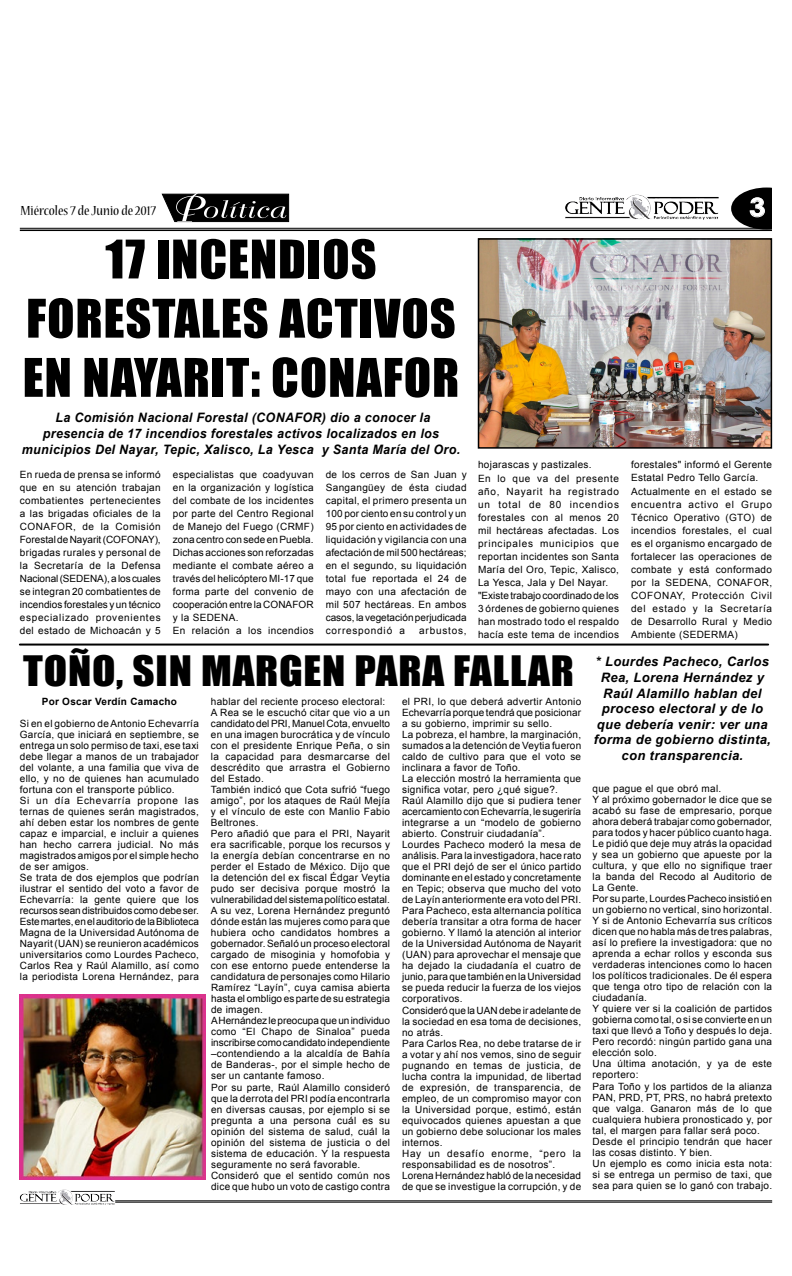
<style>
.page{position:relative;width:792px;height:1276px;background:#fff}
.page>*{position:absolute;margin:0;border:0;box-sizing:border-box;transform-origin:0 0}
.t1{font:49.1px/59.2px "Impact";letter-spacing:.015em;color:#000;text-align:center}
.t2{font:38.5px "Impact";color:#000;scale:1.12 1}
.t3{font:700 25.2px "Century Gothic";color:#fff;scale:1.14 1}
.t4{font:condensed 14.6px "Nueva Std";color:#000;scale:1.14 1}
.t5{font:italic 700 13px/15.6px "Arial";letter-spacing:.03em;color:#000;text-align:center;scale:.96 1}
.t6{font:italic 700 13px/15.6px "Arial";letter-spacing:.03em;color:#000;text-align:center}
.t7{font:10px/11px "Arial";letter-spacing:.03em;color:#000}
.t8{font:700 10px "Arial";letter-spacing:.03em;color:#000}
.t9{font:10px "Arial";letter-spacing:.08em;color:#000}
</style>
<div class="page">
<svg style="left:731px;top:187px;width:41px;height:41px"></svg>
<hr style="left:20px;top:228px;width:752px;height:1px;background:#000">
<hr style="left:20px;top:229px;width:752px;height:2px;background:#000">
<img style="left:626px;top:195px;width:24px;height:20px">
<hr style="left:115px;top:1200px;width:657px;height:1px;background:#000">
<hr style="left:115px;top:1201px;width:657px;height:1px;background:#000">
<img style="left:58px;top:1189px;width:14px;height:13px">
<img style="left:481px;top:241px;width:288px;height:205px">
<div style="left:478px;top:238px;width:294px;height:211px;border:2px solid #000"></div>
<svg style="left:161px;top:193px;width:129px;height:30px;background:#3e3e3e"></svg>
<hr style="left:20px;top:643px;width:748px;height:2px;background:#000">
<img style="left:20px;top:994px;width:185px;height:186px">
<h3 class="t4" style="left:20px;top:204px;width:120px">Miércoles 7 de Junio de 2017</h3>
<h3 class="t3" style="left:749px;top:188px;width:16px">3</h3>
<h1 class="t1" style="left:23px;top:228px;width:438px">17 INCENDIOS<br>FORESTALES ACTIVOS<br>EN NAYARIT: CONAFOR</h1>
<h3 class="t5" style="left:22px;top:410px;width:458px">La Comisión Nacional Forestal (CONAFOR) dio a conocer la presencia de 17 incendios forestales activos localizados en los municipios Del Nayar, Tepic, Xalisco, La Yesca y Santa María del Oro.</h3>
<p class="t7" style="left:20px;top:468px;width:142px;line-height:13px;text-align:justify">En rueda de prensa se informó que en su atención trabajan combatientes pertenecientes a las brigadas oficiales de la CONAFOR, de la Comisión Forestal de Nayarit (COFONAY), brigadas rurales y personal de la Secretaría de la Defensa Nacional (SEDENA), a los cuales se integran 20 combatientes de incendios forestales y un técnico especializado provenientes del estado de Michoacán y 5</p>
<p class="t7" style="left:173px;top:468px;width:142px;line-height:13px">especialistas que coadyuvan en la organización y logística del combate de los incidentes por parte del Centro Regional de Manejo del Fuego (CRMF) zona centro con sede en Puebla.<br>Dichas acciones son reforzadas mediante el combate aéreo a través del helicóptero MI-17 que forma parte del convenio de cooperación entre la CONAFOR y la SEDENA.<br>En relación a los incendios</p>
<p class="t7" style="left:326px;top:468px;width:142px;line-height:13px;text-align:justify">de los cerros de San Juan y Sangangüey de ésta ciudad capital, el primero presenta un 100 por ciento en su control y un 95 por ciento en actividades de liquidación y vigilancia con una afectación de mil 500 hectáreas; en el segundo, su liquidación total fue reportada el 24 de mayo con una afectación de mil 507 hectáreas. En ambos casos, la vegetación perjudicada correspondió a</p>
<p class="t9" style="left:419px;top:623px;width:49px">arbustos,</p>
<p class="t7" style="left:478px;top:458px;width:143px;line-height:13px">hojarascas y pastizales.<br>En lo que va del presente año, Nayarit ha registrado un total de 80 incendios forestales con al menos 20 mil hectáreas afectadas. Los principales municipios que reportan incidentes son Santa<br>María del Oro, Tepic, Xalisco,<br>La Yesca, Jala y Del Nayar. "Existe trabajo coordinado de los<br>3 órdenes de gobierno quienes han mostrado todo el respaldo hacía este tema de incendios</p>
<p class="t7" style="left:631px;top:458px;width:143px;line-height:13px">forestales" informó el Gerente<br>Estatal Pedro Tello García.<br>Actualmente en el estado se encuentra activo el Grupo<br>Técnico Operativo (GTO) de incendios forestales, el cual es el organismo encargado de fortalecer las operaciones de combate y está conformado por la SEDENA, CONAFOR,<br>COFONAY, Protección Civil del estado y la Secretaría de Desarrollo Rural y Medio<br>Ambiente (SEDERMA)</p>
<h2 class="t2" style="left:23px;top:641px;width:116px">TOÑO, SIN</h2>
<h2 class="t2" style="left:201px;top:641px;width:50px">MARGEN</h2>
<h2 class="t2" style="left:355px;top:641px;width:21px">PARA</h2>
<h2 class="t2" style="left:453px;top:641px;width:19px">FALLAR</h2>
<p class="t8" style="left:42px;top:694px;width:137px">Por Oscar Verdín Camacho</p>
<p class="t7" style="left:20px;top:718px;width:181px">Si en el gobierno de Antonio Echevarría García, que iniciará en septiembre, se entrega un solo permiso de taxi, ese taxi debe llegar a manos de un trabajador del volante, a una familia que viva de ello, y no de quienes han acumulado fortuna con el transporte público.<br>Si un día Echevarría propone las ternas de quienes serán magistrados, ahí deben estar los nombres de gente capaz e imparcial, e incluir a quienes han hecho carrera judicial. No más magistrados amigos por el simple hecho de ser amigos.<br>Se trata de dos ejemplos que podrían ilustrar el sentido del voto a favor de Echevarría: la gente quiere que los recursos sean distribuidos como debe ser.<br>Este martes, en el auditorio de la Biblioteca Magna de la Universidad Autónoma de Nayarit (UAN) se reunieron académicos universitarios como Lourdes Pacheco, Carlos Rea y Raúl Alamillo, así como la periodista Lorena Hernández, para</p>
<p class="t7" style="left:211px;top:696px;width:181px">hablar del reciente proceso electoral:<br>A Rea se le escuchó citar que vio a un candidato del PRI, Manuel Cota, envuelto en una imagen burocrática y de vínculo con el presidente Enrique Peña, o sin la capacidad para desmarcarse del descrédito que arrastra el Gobierno del Estado.<br>También indicó que Cota sufrió “fuego amigo”, por los ataques de Raúl Mejía y el vínculo de este con Manlio Fabio Beltrones.<br>Pero añadió que para el PRI, Nayarit era sacrificable, porque los recursos y la energía debían concentrarse en no perder el Estado de México. Dijo que la detención del ex fiscal Édgar Veytia pudo ser decisiva porque mostró la vulnerabilidad del sistema político estatal.<br>A su vez, Lorena Hernández preguntó dónde están las mujeres como para que hubiera ocho candidatos hombres a gobernador. Señaló un proceso electoral cargado de misoginia y homofobia y con ese entorno puede entenderse la candidatura de personajes como Hilario Ramírez “Layín”, cuya camisa abierta hasta el ombligo es parte de su estrategia de imagen.<br>A Hernández le preocupa que un individuo como “El Chapo de Sinaloa” pueda inscribirse como candidato independiente –contendiendo a la alcaldía de Bahía de Banderas-, por el simple hecho de ser un cantante famoso.<br>Por su parte, Raúl Alamillo consideró que la derrota del PRI podía encontrarla en diversas causas, por ejemplo si se pregunta a una persona cuál es su opinión del sistema de salud, cuál la opinión del sistema de justicia o del sistema de educación. Y la respuesta seguramente no será favorable.<br>Consideró que el sentido común nos dice que hubo un voto de castigo contra</p>
<p class="t7" style="left:402px;top:696px;width:181px">el PRI, lo que deberá advertir Antonio Echevarría porque tendrá que posicionar a su gobierno, imprimir su sello.<br>La pobreza, el hambre, la marginación, sumados a la detención de Veytia fueron caldo de cultivo para que el voto se inclinara a favor de Toño.<br>La elección mostró la herramienta que significa votar, pero ¿qué sigue?.<br>Raúl Alamillo dijo que si pudiera tener acercamiento con Echevarría, le sugeriría integrarse a un “modelo de gobierno abierto. Construir ciudadanía”.<br>Lourdes Pacheco moderó la mesa de análisis. Para la investigadora, hace rato que el PRI dejó de ser el único partido dominante en el estado y concretamente en Tepic; observa que mucho del voto de Layín anteriormente era voto del PRI.<br>Para Pacheco, esta alternancia política debería transitar a otra forma de hacer gobierno. Y llamó la atención al interior de la Universidad Autónoma de Nayarit (UAN) para aprovechar el mensaje que ha dejado la ciudadanía el cuatro de junio, para que también en la Universidad se pueda reducir la fuerza de los viejos corporativos.<br>Consideró que la UAN debe ir adelante de la sociedad en esa toma de decisiones, no atrás.<br>Para Carlos Rea, no debe tratarse de ir a votar y ahí nos vemos, sino de seguir pugnando en temas de justicia, de lucha contra la impunidad, de libertad de expresión, de transparencia, de empleo, de un compromiso mayor con la Universidad porque, estimó, están equivocados quienes apuestan a que un gobierno debe solucionar los males internos.<br>Hay un desafío enorme, “pero la responsabilidad es de nosotros”.<br>Lorena Hernández habló de la necesidad de que se investigue la corrupción, y de</p>
<h3 class="t6" style="left:594px;top:654px;width:179px">* Lourdes Pacheco, Carlos<br>Rea, Lorena Hernández y<br>Raúl Alamillo hablan del proceso electoral y de lo que debería venir: ver una forma de gobierno distinta, con transparencia.</h3>
<p class="t7" style="left:593px;top:782px;width:181px">que pague el que obró mal.<br>Y al próximo gobernador le dice que se acabó su fase de empresario, porque ahora deberá trabajar como gobernador, para todos y hacer público cuanto haga.<br>Le pidió que deje muy atrás la opacidad y sea un gobierno que apueste por la cultura, y que ello no signifique traer la banda del Recodo al Auditorio de La Gente.<br>Por su parte, Lourdes Pacheco insistió en un gobierno no vertical, sino horizontal.<br>Y si de Antonio Echevarría sus críticos dicen que no habla más de tres palabras, así lo prefiere la investigadora: que no aprenda a echar rollos y esconda sus verdaderas intenciones como lo hacen los políticos tradicionales. De él espera que tenga otro tipo de relación con la ciudadanía.<br>Y quiere ver si la coalición de partidos gobierna como tal, o si se convierte en un taxi que llevó a Toño y después lo deja.<br>Pero recordó: ningún partido gana una elección solo.<br>Una última anotación, y ya de este reportero:<br>Para Toño y los partidos de la alianza PAN, PRD, PT, PRS, no habrá pretexto que valga. Ganaron más de lo que cualquiera hubiera pronosticado y, por tal, el margen para fallar será poco.<br>Desde el principio tendrán que hacer las cosas distinto. Y bien.<br>Un ejemplo es como inicia esta nota: si se entrega un permiso de taxi, que sea para quien se lo ganó con trabajo.</p>
</div>
